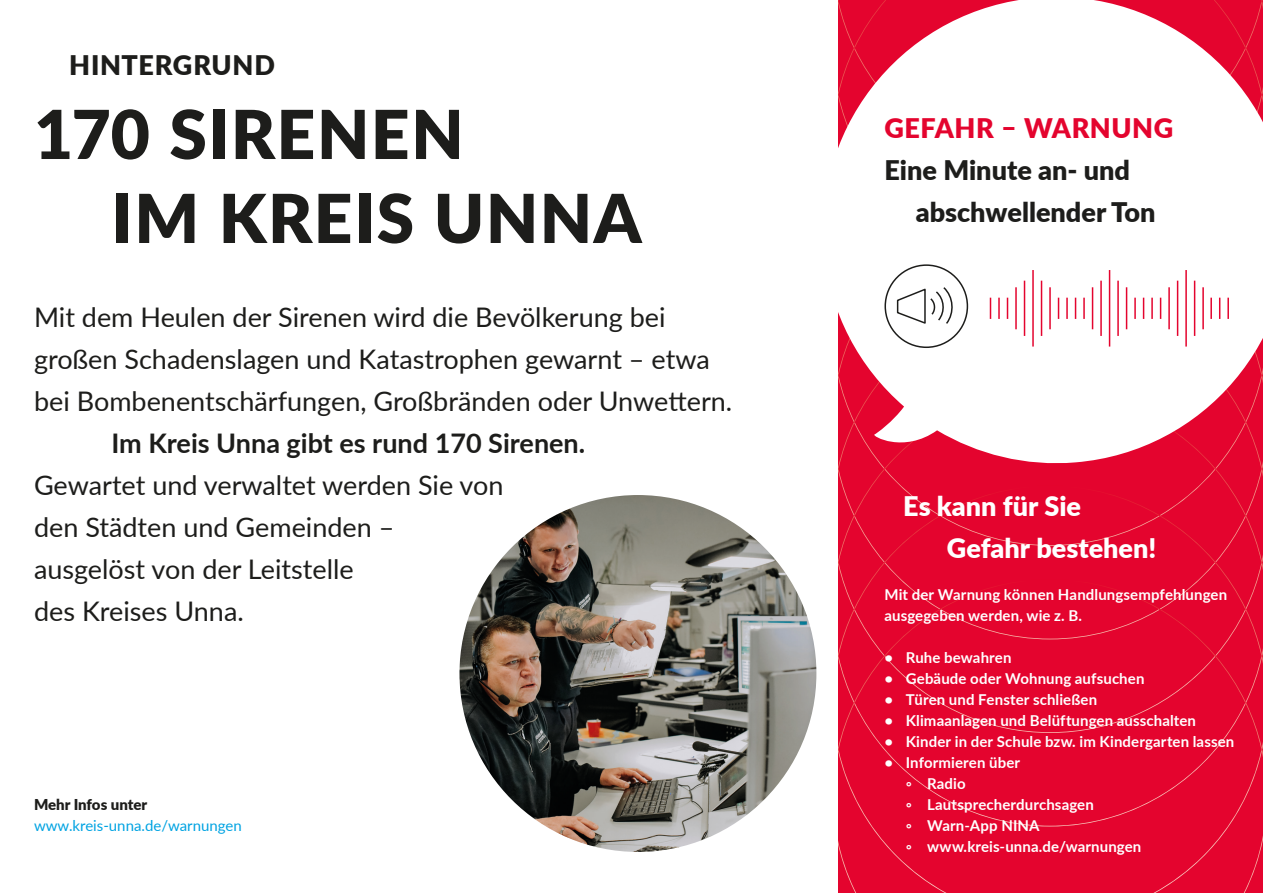
<style>
.page{position:relative;width:1263px;height:893px;background:#fff}
.page>*{position:absolute;margin:0;border:0;box-sizing:border-box;transform-origin:0 0}
.t1{font:900 67.5px/84px "Lato";letter-spacing:.02em;color:#1d1d1b}
.t2{font:27px/42px "Lato";color:#1d1d1b}
.t3{font:900 27px/42px "Lato";color:#1d1d1b}
.t4{font:700 27px "Lato";color:#1d1d1b}
.t5{font:900 27px/42px "Lato";color:#fff}
.t6{font:900 27px "Lato";letter-spacing:.02em;color:#e4042e}
.t7{font:900 27px "Lato";letter-spacing:.03em;color:#1d1d1b}
.t8{font:700 15px/21px "Lato";letter-spacing:.01em;color:#fff}
.t9{font:15px "Lato";color:#00a3e2}
.t10{font:900 15px "Lato";letter-spacing:-.005em;color:#1d1d1b}
</style>
<div class="page">
<img style="left:838px;top:467px;width:47px;height:2px">
<div style="left:885px;top:467px;width:378px;height:19px;background:#e4042e"></div>
<img style="left:838px;top:469px;width:47px;height:17px">
<img style="left:884px;top:468px;width:332px;height:1px">
<div style="left:838px;top:486px;width:425px;height:93px;background:#e4042e"></div>
<img style="left:939px;top:515px;width:221px;height:1px">
<img style="left:884px;top:562px;width:332px;height:1px">
<div style="left:838px;top:579px;width:425px;height:314px;background:#e4042e"></div>
<img style="left:939px;top:609px;width:221px;height:1px">
<img style="left:884px;top:655px;width:332px;height:2px">
<img style="left:854px;top:702px;width:392px;height:2px">
<img style="left:838px;top:839px;width:18px;height:54px">
<img style="left:838px;top:748px;width:424px;height:3px">
<svg style="left:838px;top:0;width:425px;height:467px"></svg>
<hr style="left:1210px;top:298px;width:2px;height:21px;background:#e4042e">
<svg style="left:990px;top:298px;width:1px;height:21px"></svg>
<svg style="left:1219px;top:298px;width:1px;height:21px"></svg>
<hr style="left:998px;top:298px;width:2px;height:21px;background:#e4042e">
<hr style="left:1227px;top:298px;width:2px;height:21px;background:#e4042e">
<svg style="left:1007px;top:298px;width:1px;height:21px"></svg>
<hr style="left:1015px;top:287px;width:2px;height:42px;background:#e4042e">
<hr style="left:1024px;top:281px;width:1px;height:55px;background:#e4042e">
<hr style="left:1032px;top:270px;width:2px;height:77px;background:#e4042e">
<hr style="left:1041px;top:281px;width:1px;height:55px;background:#e4042e">
<hr style="left:1049px;top:287px;width:2px;height:42px;background:#e4042e">
<svg style="left:1058px;top:298px;width:1px;height:21px"></svg>
<hr style="left:1066px;top:298px;width:2px;height:21px;background:#e4042e">
<svg style="left:1075px;top:298px;width:1px;height:21px"></svg>
<hr style="left:1083px;top:298px;width:2px;height:21px;background:#e4042e">
<hr style="left:1092px;top:287px;width:1px;height:42px;background:#e4042e">
<hr style="left:1100px;top:281px;width:2px;height:55px;background:#e4042e">
<hr style="left:1109px;top:270px;width:1px;height:77px;background:#e4042e">
<hr style="left:1117px;top:281px;width:2px;height:55px;background:#e4042e">
<hr style="left:1126px;top:287px;width:1px;height:42px;background:#e4042e">
<hr style="left:1134px;top:298px;width:2px;height:21px;background:#e4042e">
<svg style="left:1143px;top:298px;width:1px;height:21px"></svg>
<hr style="left:1151px;top:298px;width:2px;height:21px;background:#e4042e">
<svg style="left:1160px;top:298px;width:1px;height:21px"></svg>
<hr style="left:1168px;top:287px;width:2px;height:42px;background:#e4042e">
<hr style="left:1177px;top:281px;width:1px;height:55px;background:#e4042e">
<hr style="left:1185px;top:270px;width:2px;height:77px;background:#e4042e">
<hr style="left:1194px;top:281px;width:1px;height:55px;background:#e4042e">
<hr style="left:1202px;top:287px;width:2px;height:42px;background:#e4042e">
<img style="left:459px;top:495px;width:357px;height:357px;border-radius:178px">
<div style="left:884px;top:264px;width:84px;height:84px;border:2px solid #1d1d1b;border-radius:50%"></div>
<svg style="left:896px;top:286px;width:59px;height:39px"></svg>
<h2 class="t7" style="left:69px;top:44px;width:207px">HINTERGRUND</h2>
<h1 class="t1" style="left:112px;top:89px;width:531px;text-indent:-78px">170 SIRENEN<br>IM KREIS UNNA</h1>
<h2 class="t2" style="left:34px;top:295px;width:700px">Mit dem Heulen der Sirenen wird die Bevölkerung bei großen Schadenslagen und Katastrophen gewarnt – etwa bei Bombenentschärfungen, Großbränden oder Unwettern.</h2>
<h2 class="t4" style="left:111px;top:423px;width:475px">Im Kreis Unna gibt es rund 170 Sirenen.</h2>
<h2 class="t2" style="left:34px;top:463px;width:471px">Gewartet und verwaltet werden Sie von den Städten und Gemeinden – ausgelöst von der Leitstelle<br>des Kreises Unna.</h2>
<p class="t10" style="left:34px;top:793px;width:115px">Mehr Infos unter</p>
<p class="t9" style="left:34px;top:815px;width:209px">www.kreis-unna.de/warnungen</p>
<h2 class="t6" style="left:884px;top:108px;width:290px">GEFAHR – WARNUNG</h2>
<h2 class="t3" style="left:916px;top:148px;width:241px;text-indent:-31px">Eine Minute an- und abschwellender Ton</h2>
<h2 class="t5" style="left:947px;top:484px;width:211px;text-indent:-44px">Es kann für Sie<br>Gefahr bestehen!</h2>
<p class="t8" style="left:884px;top:583px;width:344px">Mit der Warnung können Handlungsempfehlungen ausgegeben werden, wie z. B.</p>
<p class="t8" style="left:884px;top:646px;width:129px">• Ruhe bewahren</p>
<p class="t8" style="left:884px;top:667px;width:261px">• Gebäude oder Wohnung aufsuchen</p>
<p class="t8" style="left:884px;top:688px;width:214px">• Türen und Fenster schließen</p>
<p class="t8" style="left:884px;top:709px;width:313px">• Klimaanlagen und Belüftungen ausschalten</p>
<p class="t8" style="left:884px;top:730px;width:351px">• Kinder in der Schule bzw. im Kindergarten lassen</p>
<p class="t8" style="left:906px;top:751px;width:237px;text-indent:-21px">• Informieren über<br>◦ Radio<br>◦ Lautsprecherdurchsagen<br>◦ Warn-App NINA<br>◦ www.kreis-unna.de/warnungen</p>
</div>
